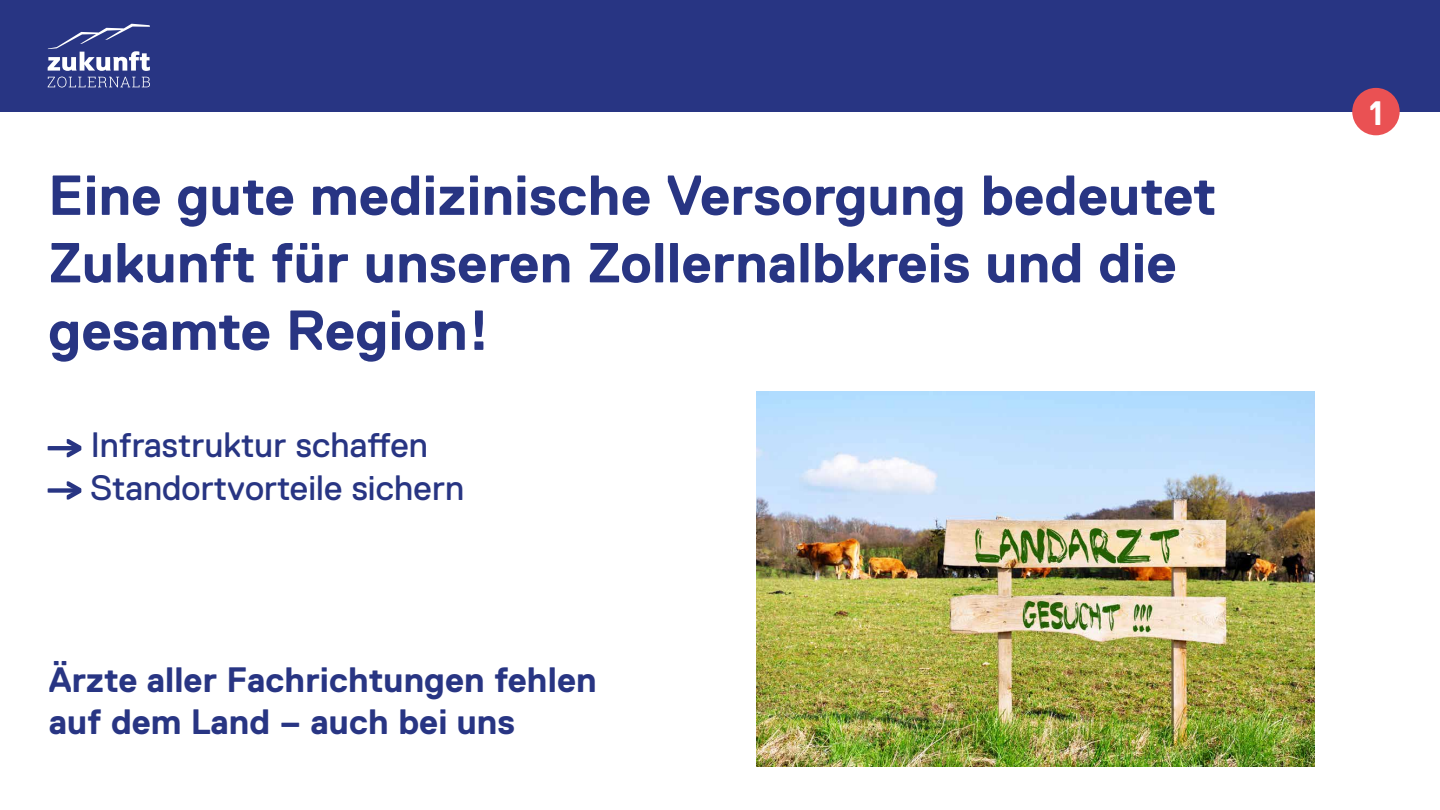
<style>
.page{position:relative;width:1440px;height:810px;background:#fff}
.page>*{position:absolute;margin:0;border:0;box-sizing:border-box;transform-origin:0 0}
.t1{font:700 56.25px/67.5px "Replica Pro";color:#283583}
.t2{font:700 35.25px/42.3px "Replica Pro";color:#283583}
.t3{font:35.25px/42.3px "Replica Pro";color:#283583}
.t4{font:700 33.9px "Replica Pro";color:#fff}
</style>
<div class="page">
<div style="left:0;top:0;width:1440px;height:111px;background:#283583"></div>
<svg style="left:48px;top:24px;width:102px;height:47px"></svg>
<svg style="left:48px;top:77px;width:102px;height:11px"></svg>
<div style="left:1352px;top:88px;width:48px;height:47px;background:#ea5153;border-radius:50%"></div>
<svg style="left:48px;top:439px;width:33px;height:18px"></svg>
<svg style="left:48px;top:481px;width:33px;height:19px"></svg>
<img style="left:756px;top:392px;width:558px;height:375px">
<p class="t1" style="left:48px;top:162px;width:1170px">Eine gute medizinische Versorgung bedeutet<br>Zukunft für unseren Zollernalbkreis und die gesamte Region!</p>
<p class="t3" style="left:90px;top:424px;width:375px">Infrastruktur schaffen<br>Standortvorteile sichern</p>
<p class="t2" style="left:49px;top:659px;width:549px">Ärzte aller Fachrichtungen fehlen auf dem Land – auch bei uns</p>
<p class="t4" style="left:1369px;top:94px;width:15px">1</p>
</div>
